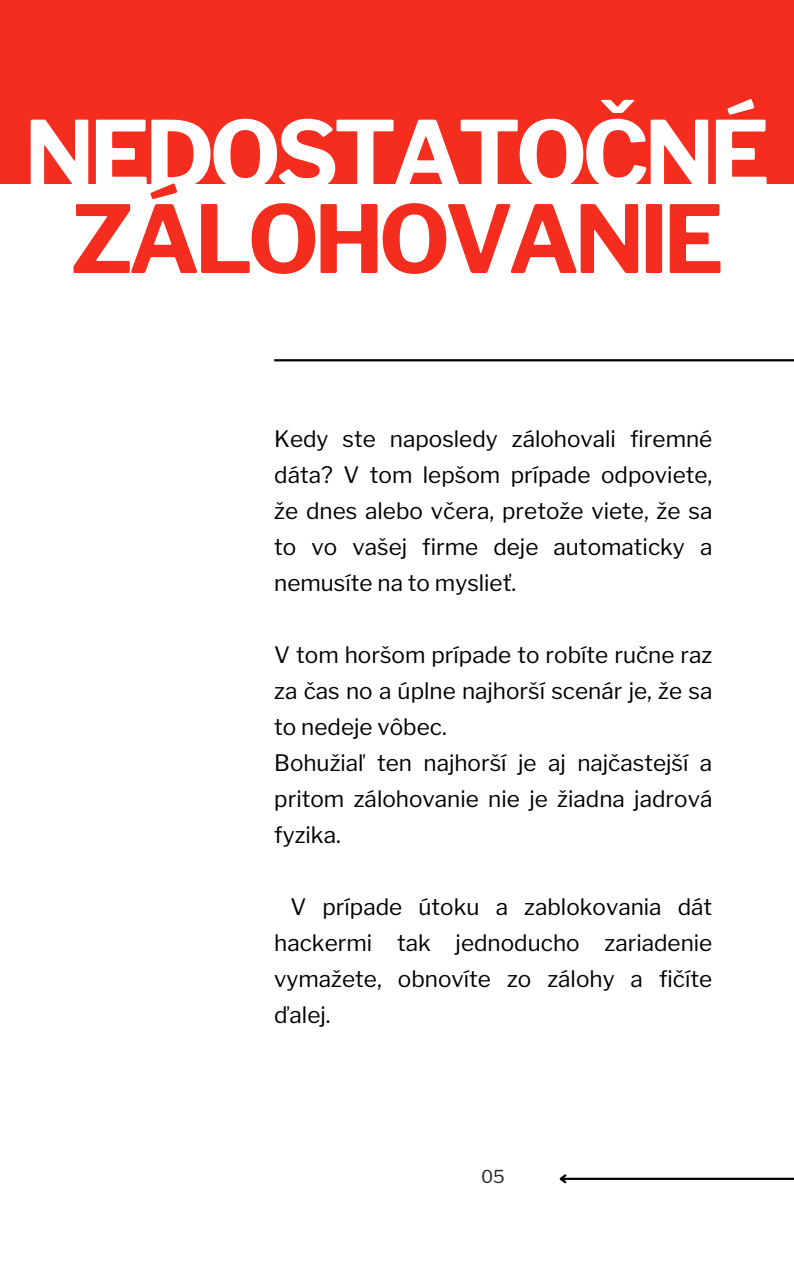
<style>
.page{position:relative;width:794px;height:1266px;background:#fff}
.page>*{position:absolute;margin:0;border:0;box-sizing:border-box;transform-origin:0 0}
.t1{font:700 92.93px "Libre Franklin";letter-spacing:-.06em;color:#fffeff}
.t2{font:700 92.93px "Libre Franklin";letter-spacing:-.06em;color:#f42d1e}
.t3{font:22.5px/36px "Libre Franklin";color:#000;text-align:justify}
.t4{font:17.7px "Libre Franklin";color:#242424}
</style>
<div class="page">
<hr style="left:560px;top:1177px;width:233px;height:3px;background:#000">
<svg style="left:559px;top:1174px;width:9px;height:10px"></svg>
<div style="left:0;top:0;width:793px;height:183px;background:#f42d1e"></div>
<hr style="left:274px;top:359px;width:519px;height:2px;background:#000">
<p class="t1" style="left:24px;top:99px;width:747px">NEDOSTATOČNÉ</p>
<p class="t2" style="left:70px;top:183px;width:654px">ZÁLOHOVANIE</p>
<p class="t3" style="left:274px;top:421px;width:439px">Kedy ste naposledy zálohovali firemné dáta? V tom lepšom prípade odpoviete, že dnes alebo včera, pretože viete, že sa to vo vašej firme deje automaticky a nemusíte na to myslieť.</p>
<p class="t3" style="left:274px;top:637px;width:439px">V tom horšom prípade to robíte ručne raz za čas no a úplne najhorší scenár je, že sa to nedeje vôbec.</p>
<p class="t3" style="left:274px;top:745px;width:439px">Bohužiaľ ten najhorší je aj najčastejší a pritom zálohovanie nie je žiadna jadrová fyzika.</p>
<p class="t3" style="left:274px;top:889px;width:439px;text-indent:16px">V prípade útoku a zablokovania dát hackermi tak jednoducho zariadenie vymažete, obnovíte zo zálohy a fičíte ďalej.</p>
<p class="t4" style="left:481px;top:1166px;width:25px">05</p>
</div>
